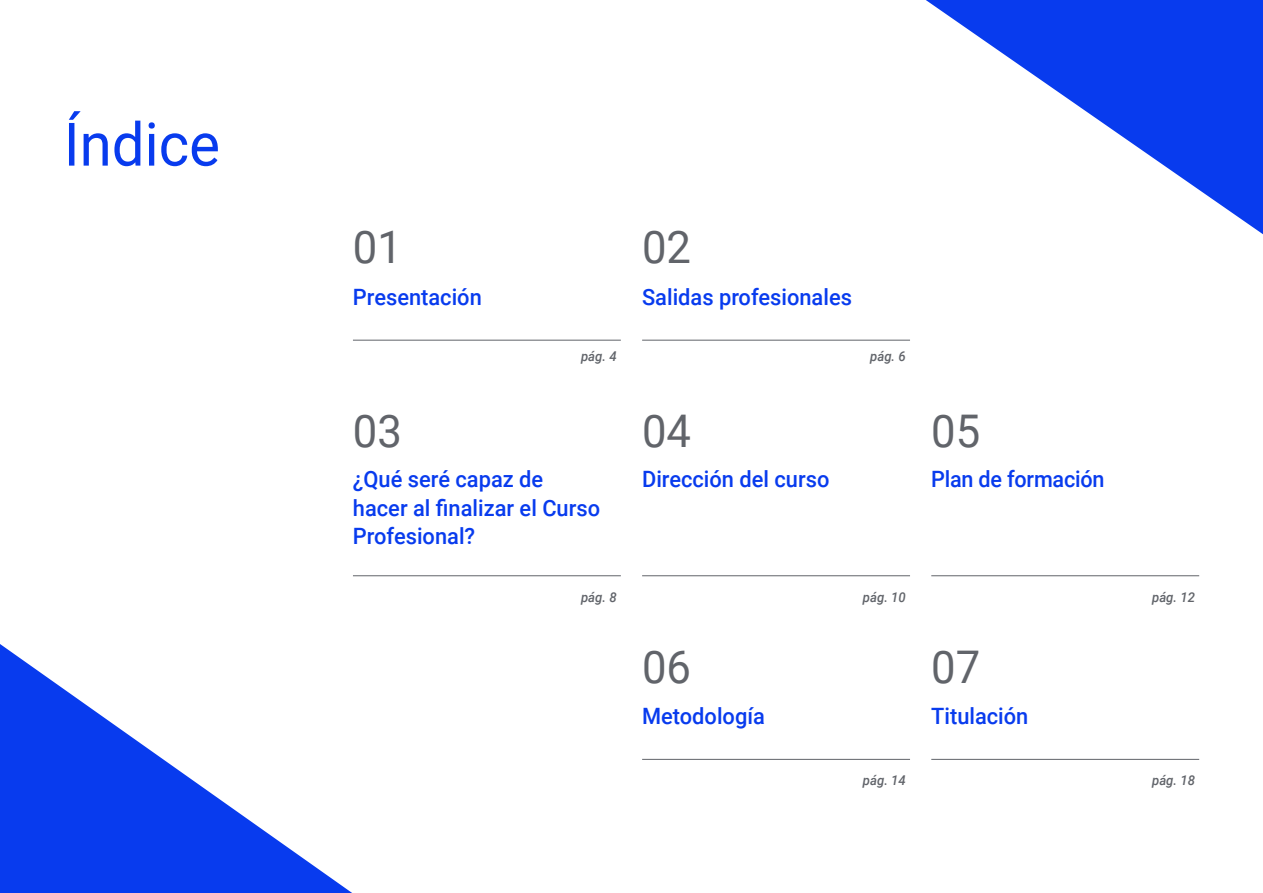
<style>
.page{position:relative;width:1263px;height:893px;background:#fff}
.page>*{position:absolute;margin:0;border:0;box-sizing:border-box;transform-origin:0 0}
.t1{font:60px "Roboto";color:#083bee}
.t2{font:45px "Roboto";color:#61646a}
.t3{font:500 22.5px/28.5px "Roboto";color:#083bee}
.t4{font:500 22.5px "Roboto";color:#083bee;scale:.96 1}
.t5{font:italic 500 13.5px "Roboto";color:#61646a}
</style>
<div class="page">
<svg style="left:0;top:644px;width:352px;height:249px"></svg>
<svg style="left:926px;top:0;width:337px;height:234px"></svg>
<hr style="left:353px;top:340px;width:268px;height:1px;background:#61646a">
<hr style="left:931px;top:759px;width:268px;height:1px;background:#61646a">
<hr style="left:642px;top:340px;width:268px;height:1px;background:#61646a">
<hr style="left:353px;top:575px;width:268px;height:1px;background:#61646a">
<hr style="left:642px;top:575px;width:268px;height:1px;background:#61646a">
<hr style="left:931px;top:575px;width:268px;height:1px;background:#61646a">
<hr style="left:642px;top:759px;width:268px;height:1px;background:#61646a">
<h1 class="t1" style="left:64px;top:102px;width:158px">Índice</h1>
<h2 class="t2" style="left:353px;top:216px;width:51px">01</h2>
<h2 class="t2" style="left:642px;top:216px;width:51px">02</h2>
<p class="t3" style="left:353px;top:282px;width:130px">Presentación</p>
<p class="t3" style="left:642px;top:282px;width:211px">Salidas profesionales</p>
<p class="t5" style="left:581px;top:347px;width:37px">pág. 4</p>
<p class="t5" style="left:870px;top:347px;width:37px">pág. 6</p>
<h2 class="t2" style="left:353px;top:399px;width:51px">03</h2>
<h2 class="t2" style="left:642px;top:399px;width:51px">04</h2>
<h2 class="t2" style="left:931px;top:399px;width:51px">05</h2>
<p class="t3" style="left:353px;top:464px;width:249px">¿Qué seré capaz de hacer al finalizar el Curso<br>Profesional?</p>
<p class="t4" style="left:931px;top:464px;width:182px">Plan de formación</p>
<p class="t3" style="left:642px;top:464px;width:189px">Dirección del curso</p>
<p class="t5" style="left:581px;top:587px;width:37px">pág. 8</p>
<p class="t5" style="left:863px;top:587px;width:44px">pág. 10</p>
<p class="t5" style="left:1152px;top:587px;width:44px">pág. 12</p>
<h2 class="t2" style="left:642px;top:635px;width:51px">06</h2>
<h2 class="t2" style="left:931px;top:635px;width:51px">07</h2>
<p class="t3" style="left:642px;top:701px;width:124px">Metodología</p>
<p class="t3" style="left:931px;top:701px;width:99px">Titulación</p>
<p class="t5" style="left:863px;top:771px;width:44px">pág. 14</p>
<p class="t5" style="left:1152px;top:771px;width:44px">pág. 18</p>
</div>
